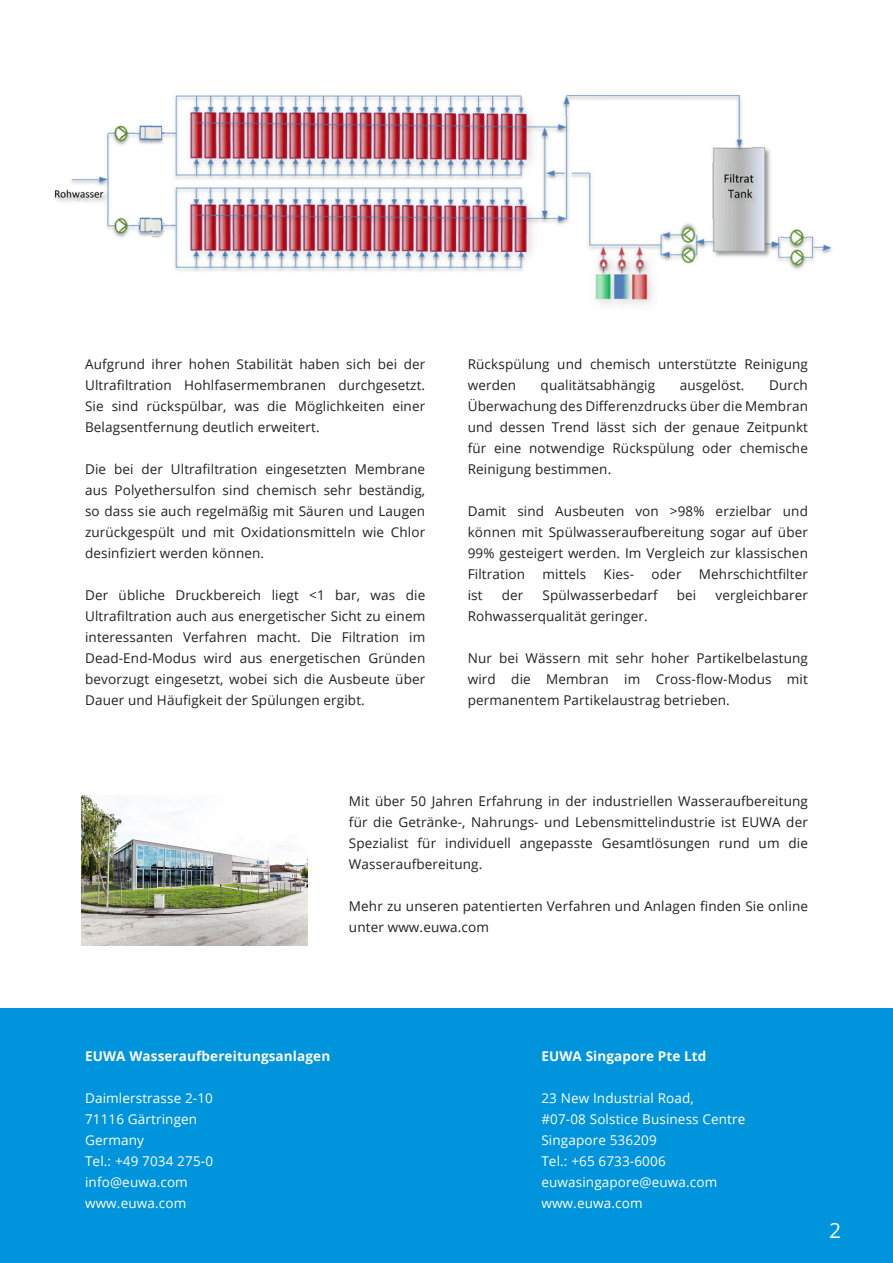
<style>
.page{position:relative;width:893px;height:1263px;background:#fff}
.page>*{position:absolute;margin:0;border:0;box-sizing:border-box;transform-origin:0 0}
.t1{font:21px "Open Sans";color:#fff}
.t2{font:13.5px/21px "Open Sans";letter-spacing:.01em;color:#231f20;text-align:justify}
.t3{font:13.5px/21px "Open Sans";letter-spacing:.01em;color:#fff}
.t4{font:700 13.5px "Open Sans";letter-spacing:.01em;color:#fff}
</style>
<div class="page">
<div style="left:0;top:1008px;width:893px;height:255px;background:#0094dc"></div>
<img style="left:54px;top:93px;width:778px;height:212px">
<img style="left:81px;top:795px;width:226px;height:151px">
<p class="t2" style="left:85px;top:353px;width:342px">Aufgrund ihrer hohen Stabilität haben sich bei der Ultrafiltration Hohlfasermembranen durchgesetzt.<br>Sie sind rückspülbar, was die Möglichkeiten einer Belagsentfernung deutlich erweitert.</p>
<p class="t2" style="left:85px;top:458px;width:342px">Die bei der Ultrafiltration eingesetzten Membrane aus Polyethersulfon sind chemisch sehr beständig, so dass sie auch regelmäßig mit Säuren und Laugen zurückgespült und mit Oxidationsmitteln wie Chlor desinfiziert werden können.</p>
<p class="t2" style="left:85px;top:584px;width:342px">Der übliche Druckbereich liegt &lt;1 bar, was die Ultrafiltration auch aus energetischer Sicht zu einem interessanten Verfahren macht. Die Filtration im Dead-End-Modus wird aus energetischen Gründen bevorzugt eingesetzt, wobei sich die Ausbeute über Dauer und Häufigkeit der Spülungen ergibt.</p>
<p class="t2" style="left:468px;top:353px;width:342px">Rückspülung und chemisch unterstützte Reinigung werden</p>
<p class="t2" style="left:468px;top:374px;width:342px;text-indent:301px">Durch Überwachung des Differenzdrucks über die Membran und dessen Trend lässt sich der genaue Zeitpunkt für eine notwendige Rückspülung oder chemische Reinigung bestimmen.</p>
<p class="t2" style="left:468px;top:501px;width:342px">Damit sind Ausbeuten von &gt;98% erzielbar und können mit Spülwasseraufbereitung sogar auf über 99% gesteigert werden. Im Vergleich zur klassischen Filtration</p>
<p class="t2" style="left:541px;top:374px;width:116px">qualitätsabhängig</p>
<p class="t2" style="left:680px;top:374px;width:66px">ausgelöst.</p>
<p class="t2" style="left:542px;top:564px;width:45px">mittels</p>
<p class="t2" style="left:604px;top:564px;width:32px">Kies-</p>
<p class="t2" style="left:652px;top:564px;width:31px">oder</p>
<p class="t2" style="left:699px;top:564px;width:111px">Mehrschichtfilter</p>
<p class="t2" style="left:468px;top:585px;width:16px">ist</p>
<p class="t2" style="left:502px;top:585px;width:23px">der</p>
<p class="t2" style="left:542px;top:585px;width:117px">Spülwasserbedarf</p>
<p class="t2" style="left:677px;top:585px;width:21px">bei</p>
<p class="t2" style="left:715px;top:585px;width:94px">vergleichbarer</p>
<p class="t2" style="left:468px;top:606px;width:181px">Rohwasserqualität geringer.</p>
<p class="t2" style="left:468px;top:648px;width:342px">Nur bei Wässern mit sehr hoher Partikelbelastung wird die Membran im Cross-flow-Modus mit permanentem Partikelaustrag betrieben.</p>
<p class="t2" style="left:349px;top:790px;width:461px">Mit über 50 Jahren Erfahrung in der industriellen Wasseraufbereitung für die Getränke-, Nahrungs- und Lebensmittelindustrie ist EUWA der Spezialist für individuell angepasste Gesamtlösungen rund um die Wasseraufbereitung.</p>
<p class="t2" style="left:349px;top:895px;width:461px">Mehr zu unseren patentierten Verfahren und Anlagen finden Sie online unter www.euwa.com</p>
<p class="t4" style="left:85px;top:1046px;width:247px">EUWA Wasseraufbereitungsanlagen</p>
<p class="t3" style="left:85px;top:1087px;width:130px">Daimlerstrasse 2-10<br>71116 Gärtringen<br>Germany<br>Tel.: +49 7034 275-0 info@euwa.com www.euwa.com</p>
<p class="t4" style="left:541px;top:1046px;width:167px">EUWA Singapore Pte Ltd</p>
<p class="t3" style="left:541px;top:1087px;width:205px">23 New Industrial Road,<br>#07-08 Solstice Business Centre<br>Singapore 536209<br>Tel.: +65 6733-6006 euwasingapore@euwa.com www.euwa.com</p>
<h1 class="t1" style="left:829px;top:1216px;width:14px">2</h1>
</div>
